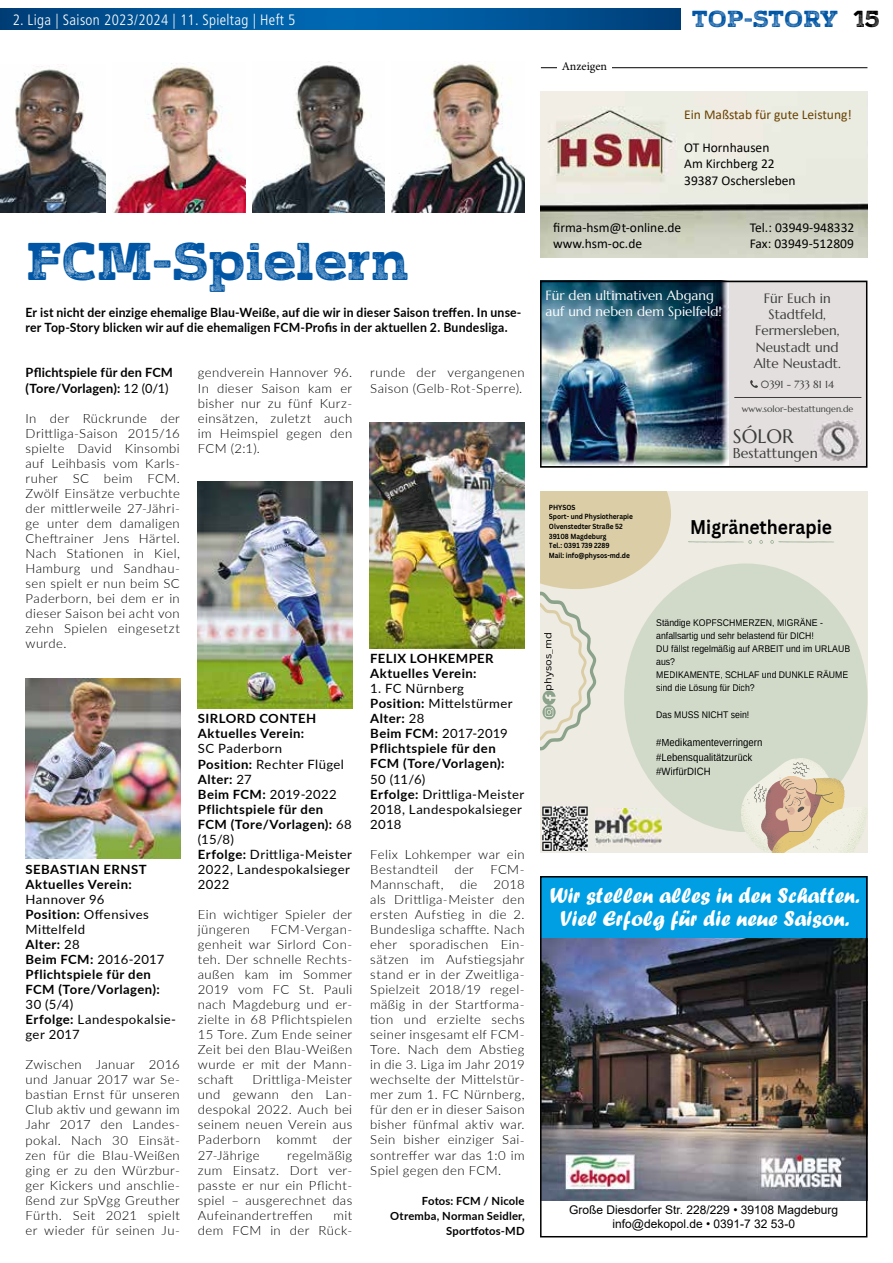
<style>
.page{position:relative;width:893px;height:1263px;background:#fff}
.page>*{position:absolute;margin:0;border:0;box-sizing:border-box;transform-origin:0 0}
.t1{font:48px "Vezus Serif Texture One";letter-spacing:-.03em;color:#0056a4}
.t2{font:22.5px/22.5px "Forte";color:#fff;text-align:center}
.t3{font:21px "Vezus Serif Texture One";letter-spacing:.005em;color:#0056a4}
.t4{font:19.5px "Marcellus";color:#3c3c3b}
.t5{font:700 19.2px "Canva Sans";color:#000;scale:.91 1}
.t6{font:300 condensed 15px "Frutiger LT Std";letter-spacing:.02em;color:#fff}
.t7{font:14.25px "Marcellus";color:#3c3c3b}
.t8{font:13.5px/16.5px "Calibri";color:#000}
.t9{font:13.5px/16px "Marcellus";color:#3c3c3b;text-align:center}
.t10{font:13.5px "Calibri";color:#694100}
.t11{font:13.35px/16.8px "Marcellus";color:#fff}
.t12{font:300 12.75px/15px "Lato";letter-spacing:.03em;color:#000;text-align:justify}
.t13{font:700 12.75px/15px "Lato";letter-spacing:.035em;color:#000}
.t14{font:12.75px/15px "Lato";letter-spacing:.03em;color:#000}
.t15{font:700 12.75px/15px "Lato";letter-spacing:.015em;color:#000;scale:.96 1}
.t16{font:700 12.75px/15px "Lato";letter-spacing:.015em;color:#000}
.t17{font:12px/13.5px "Arial";color:#000;text-align:center}
.t18{font:12px "Minion Pro";color:#000}
.t19{font:700 11.25px/15px "Lato";letter-spacing:.02em;color:#000;text-align:right}
.t20{font:10.65px/14.4px "Arimo";color:#000;scale:.91 1}
.t21{font:10.5px "Marcellus";color:#3c3c3b}
.t22{font:9.75px "Canva Sans";color:#000;scale:1.1 1}
.t23{font:9.6px/13px "Arimo";color:#000;scale:.91 1}
.t24{font:9px "Marcellus";color:#3c3c3b}
.t25{font:700 7.2px/9.6px "Canva Sans";color:#000;scale:.91 1}
.s1{color:#000}
.s2{font-weight:400}
.s3{font-weight:700}
</style>
<div class="page">
<svg style="left:0;top:9px;width:681px;height:21px;background:#005497"></svg>
<div style="left:540px;top:876px;width:327px;height:63px;background:#009fe3"></div>
<img style="left:543px;top:939px;width:321px;height:261px">
<div style="left:540px;top:876px;width:327px;height:361px;border:2px solid #000"></div>
<img style="left:541px;top:91px;width:326px;height:166px">
<div style="left:541px;top:282px;width:324px;height:184px;background:#e3dfdf"></div>
<img style="left:543px;top:284px;width:185px;height:181px">
<img style="left:817px;top:420px;width:44px;height:41px">
<div style="left:540px;top:281px;width:327px;height:187px;border:2px solid #000"></div>
<svg style="left:750px;top:380px;width:8px;height:8px"></svg>
<hr style="left:735px;top:397px;width:126px;height:1px;background:#3c3c3b">
<svg style="left:540px;top:491px;width:328px;height:362px;background:#ddddcd"></svg>
<div style="left:546px;top:640px;width:5px;height:8px;background:#eeebe3"></div>
<div style="left:544px;top:633px;width:8px;height:6px;background:#eeebe3"></div>
<div style="left:549px;top:505px;width:26px;height:5px;background:#dbcea6"></div>
<div style="left:549px;top:514px;width:84px;height:7px;background:#dbcea6"></div>
<div style="left:549px;top:523px;width:73px;height:6px;background:#dbcea6"></div>
<div style="left:549px;top:533px;width:57px;height:7px;background:#dbcea6"></div>
<div style="left:549px;top:543px;width:60px;height:5px;background:#dbcea6"></div>
<div style="left:549px;top:552px;width:81px;height:7px;background:#dbcea6"></div>
<div style="left:540px;top:799px;width:123px;height:53px;background:#eeebe3"></div>
<img style="left:595px;top:809px;width:67px;height:37px">
<img style="left:543px;top:806px;width:44px;height:44px">
<hr style="left:541px;top:67px;width:326px;height:1px;background:#000">
<div style="left:557px;top:57px;width:55px;height:17px;background:#fff"></div>
<img style="left:112px;top:63px;width:133px;height:149px">
<img style="left:0;top:66px;width:105px;height:146px">
<img style="left:392px;top:64px;width:133px;height:148px">
<img style="left:252px;top:62px;width:133px;height:150px">
<img style="left:26px;top:678px;width:154px;height:181px">
<img style="left:197px;top:482px;width:155px;height:226px">
<img style="left:369px;top:422px;width:156px;height:226px">
<p class="t6" style="left:13px;top:11px;width:284px">2. Liga | Saison 2023/2024 | 11. Spieltag | Heft 5</p>
<h3 class="t3" style="left:693px;top:5px;width:189px">TOP-STORY <span class="s1">15</span></h3>
<h1 class="t1" style="left:26px;top:229px;width:386px">FCM-Spielern</h1>
<p class="t15" style="left:26px;top:305px;width:518px">Er ist nicht der einzige ehemalige Blau-Weiße, auf die wir in dieser Saison treffen. In unse&shy;rer Top-Story blicken wir auf die ehemaligen FCM-Profis in der aktuellen 2. Bundesliga.</p>
<p class="t16" style="left:26px;top:365px;width:149px">Pflichtspiele für den FCM (Tore/Vorlagen): <span class="s2">12 (0/1)</span></p>
<p class="t12" style="left:26px;top:410px;width:156px">In der Rückrunde der Drittliga-Saison 2015/16 spielte David Kinsombi auf Leihbasis vom Karls&shy;ruher SC beim FCM.<br>Zwölf Einsätze verbuchte der mittlerweile 27-Jähri&shy;ge unter dem damaligen Cheftrainer Jens Härtel.<br>Nach Stationen in Kiel, Hamburg und Sandhau&shy;sen spielt er nun beim SC Paderborn, bei dem er in dieser Saison bei acht von zehn Spielen eingesetzt wurde.</p>
<p class="t12" style="left:198px;top:365px;width:156px">gendverein Hannover 96.<br>In dieser Saison kam er bisher nur zu fünf Kurz&shy;einsätzen, zuletzt auch im Heimspiel gegen den FCM (2:1).</p>
<p class="t12" style="left:370px;top:365px;width:156px">runde der vergangenen<br>Saison (Gelb-Rot-Sperre).</p>
<p class="t13" style="left:26px;top:861px;width:123px">SEBASTIAN ERNST<br>Aktuelles Verein:</p>
<p class="t13" style="left:26px;top:891px;width:140px"><span class="s2">Hannover 96<br></span>Position: <span class="s2">Offensives<br>Mittelfeld<br></span>Alter: <span class="s2">28<br></span>Beim FCM: <span class="s2">2016-2017<br></span>Pflichtspiele für den<br>FCM (Tore/Vorlagen):</p>
<p class="t14" style="left:26px;top:996px;width:152px">30 (5/4)<br><span class="s3">Erfolge:</span> Landespokalsie&shy;ger 2017</p>
<p class="t12" style="left:26px;top:1057px;width:156px">Zwischen Januar 2016 und Januar 2017 war Se&shy;bastian Ernst für unseren Club aktiv und gewann im Jahr 2017 den Landes&shy;pokal. Nach 30 Einsät&shy;zen für die Blau-Weißen ging er zu den Würzbur&shy;ger Kickers und anschlie&shy;ßend zur SpVgg Greuther Fürth. Seit 2021 spielt er wieder für seinen Ju-</p>
<p class="t13" style="left:198px;top:711px;width:120px">SIRLORD CONTEH<br>Aktuelles Verein:</p>
<p class="t14" style="left:198px;top:741px;width:156px">SC Paderborn<br><span class="s3">Position:</span> Rechter Flügel<br><span class="s3">Alter:</span> 27<br><span class="s3">Beim FCM:</span> 2019-2022<br><span class="s3">Pflichtspiele für den<br>FCM (Tore/Vorlagen):</span> 68 (15/8)<br><span class="s3">Erfolge:</span> Drittliga-Meister<br>2022, Landespokalsieger<br>2022</p>
<p class="t12" style="left:198px;top:906px;width:156px">Ein wichtiger Spieler der jüngeren</p>
<p class="t12" style="left:198px;top:921px;width:156px;text-indent:73px">FCM-Vergan&shy;genheit war Sirlord Con&shy;teh. Der schnelle Rechts&shy;außen kam im Sommer 2019 vom FC St. Pauli nach Magdeburg und er&shy;zielte in 68 Pflichtspielen 15 Tore. Zum Ende seiner Zeit bei den Blau-Weißen wurde er mit der Mann&shy;schaft</p>
<p class="t12" style="left:198px;top:1072px;width:156px;text-indent:55px">Drittliga-Meister und gewann den Lan&shy;despokal 2022. Auch bei seinem neuen Verein aus Paderborn kommt der 27-Jährige</p>
<p class="t12" style="left:198px;top:1147px;width:156px;text-indent:89px">regelmäßig zum Einsatz. Dort ver&shy;passte er nur ein Pflicht&shy;spiel – ausgerechnet das Aufeinandertreffen</p>
<p class="t12" style="left:198px;top:1207px;width:156px;text-align:right">mit<br>dem FCM in der Rück-</p>
<p class="t16" style="left:370px;top:650px;width:125px">FELIX LOHKEMPER<br>Aktuelles Verein:</p>
<p class="t13" style="left:370px;top:681px;width:144px"><span class="s2">1. FC Nürnberg<br></span>Position: <span class="s2">Mittelstürmer<br></span>Alter: <span class="s2">28<br></span>Beim FCM: <span class="s2">2017-2019<br></span>Pflichtspiele für den<br>FCM (Tore/Vorlagen):</p>
<p class="t14" style="left:370px;top:771px;width:156px">50 (11/6)<br><span class="s3">Erfolge:</span> Drittliga-Meister<br>2018, Landespokalsieger<br>2018</p>
<p class="t12" style="left:370px;top:846px;width:156px">Felix Lohkemper war ein<br>Bestandteil</p>
<p class="t12" style="left:454px;top:861px;width:21px">der</p>
<p class="t12" style="left:490px;top:861px;width:36px">FCM-</p>
<p class="t12" style="left:370px;top:876px;width:75px">Mannschaft,</p>
<p class="t12" style="left:460px;top:876px;width:19px">die</p>
<p class="t12" style="left:370px;top:876px;width:156px;text-indent:123px">2018 als Drittliga-Meister den ersten Aufstieg in die 2.<br>Bundesliga schaffte. Nach eher sporadischen Ein&shy;sätzen im Aufstiegsjahr stand er in der Zweitliga-Spielzeit 2018/19 regel&shy;mäßig in der Startforma&shy;tion und erzielte sechs seiner insgesamt elf FCM-Tore. Nach dem Abstieg in die 3. Liga im Jahr 2019 wechselte der Mittelstür&shy;mer zum 1. FC Nürnberg, für den er in dieser Saison bisher fünfmal aktiv war.<br>Sein bisher einziger Sai&shy;sontreffer war das 1:0 im Spiel gegen den FCM.</p>
<p class="t19" style="left:390px;top:1192px;width:136px">Fotos: FCM / Nicole<br>Otremba, Norman Seidler,<br>Sportfotos-MD</p>
<p class="t18" style="left:562px;top:58px;width:47px">Anzeigen</p>
<p class="t10" style="left:684px;top:105px;width:169px">Ein Maßstab für gute Leistung!</p>
<p class="t8" style="left:684px;top:139px;width:113px">OT Hornhausen<br>Am Kirchberg 22<br>39387 Oschersleben</p>
<p class="t8" style="left:553px;top:219px;width:130px">firma-hsm@t-online.de</p>
<p class="t8" style="left:750px;top:219px;width:106px">Tel.: 03949-948332</p>
<p class="t8" style="left:553px;top:235px;width:90px">www.hsm-oc.de</p>
<p class="t8" style="left:750px;top:235px;width:106px">Fax: 03949-512809</p>
<p class="t11" style="left:546px;top:287px;width:178px">Für den ultimativen Abgang auf und neben dem Spielfeld!</p>
<p class="t9" style="left:754px;top:291px;width:88px">Für Euch in<br>Stadtfeld,<br>Fermersleben,<br>Neustadt und<br>Alte Neustadt.</p>
<p class="t21" style="left:761px;top:378px;width:75px">0391 - 733 81 14</p>
<p class="t24" style="left:742px;top:403px;width:113px">www.solor-bestattungen.de</p>
<h3 class="t4" style="left:733px;top:425px;width:62px">SÓLOR</h3>
<p class="t7" style="left:733px;top:444px;width:86px">Bestattungen</p>
<p class="t25" style="left:549px;top:502px;width:94px">PHYSOS<br>Sport- und Physiotherapie<br>Olvenstedter Straße 52<br>39108 Magdeburg<br>Tel.: 0391 739 2289<br>Mail: info@physos-md.de</p>
<p class="t22" style="left:542px;top:691px;width:54px;rotate:-90deg">physos_md</p>
<h3 class="t5" style="left:690px;top:516px;width:157px">Migränetherapie</h3>
<p class="t23" style="left:656px;top:616px;width:215px">Ständige KOPFSCHMERZEN, MIGRÄNE - anfallsartig und sehr belastend für DICH!<br>DU fällst regelmäßig auf ARBEIT und im URLAUB aus?<br>MEDIKAMENTE, SCHLAF und DUNKLE RÄUME sind die Lösung für Dich?</p>
<p class="t23" style="left:656px;top:708px;width:104px">Das MUSS NICHT sein!</p>
<p class="t20" style="left:656px;top:735px;width:118px">#Medikamenteverringern #Lebensqualitätzurück #WirfürDICH</p>
<h2 class="t2" style="left:550px;top:884px;width:311px">Wir stellen alles in den Schatten.<br>Viel Erfolg für die neue Saison.</h2>
<p class="t17" style="left:569px;top:1203px;width:271px">Große Diesdorfer Str. 228/229 • 39108 Magdeburg info@dekopol.de • 0391-7 32 53-0</p>
</div>
